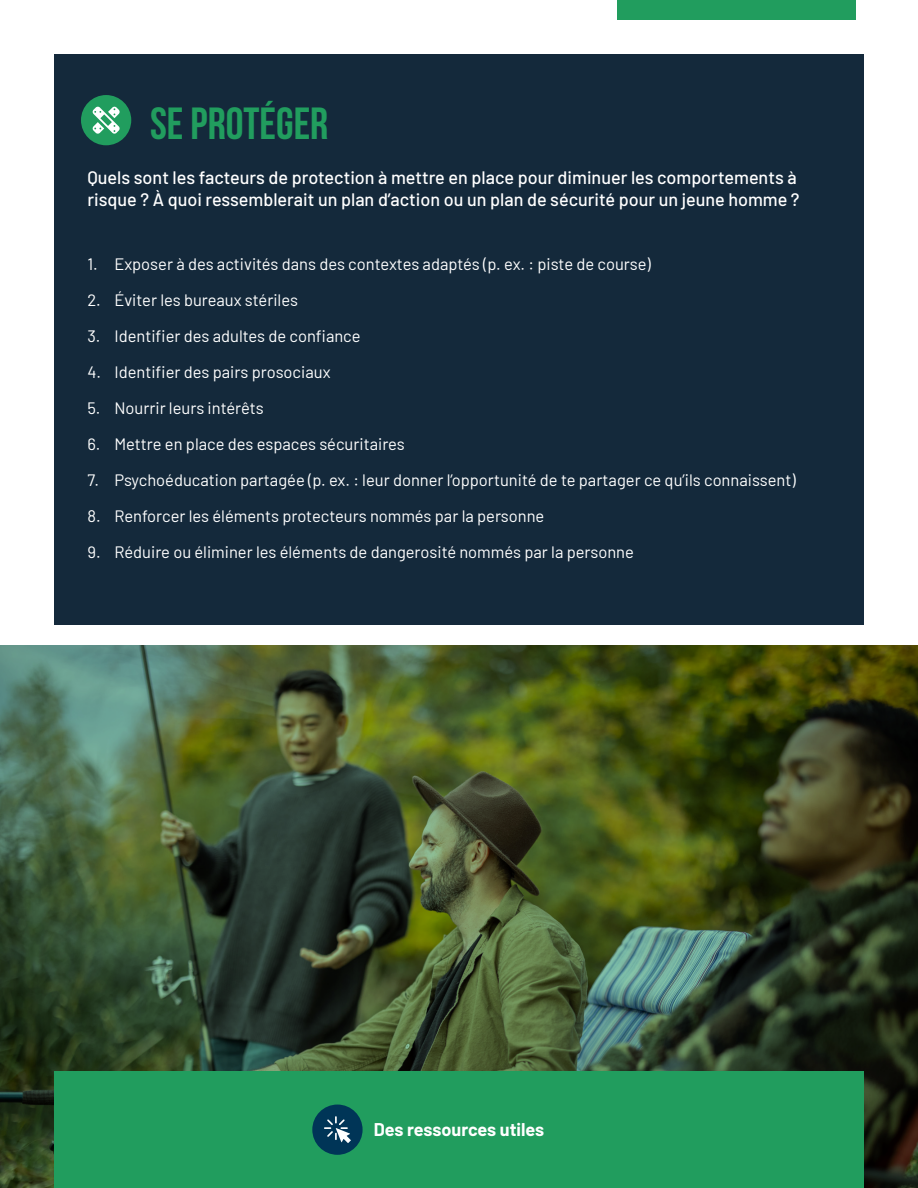
<style>
.page{position:relative;width:918px;height:1188px;background:#fff}
.page>*{position:absolute;margin:0;border:0;box-sizing:border-box;transform-origin:0 0}
.t1{font:700 45px "Bebas Neue";color:#219d5e}
.t2{font:500 18px/21.6px "Barlow";color:#fff}
.t3{font:700 18px "Barlow";letter-spacing:-.005em;color:#fff}
.t4{font:16.5px "Barlow";color:#fff}
</style>
<div class="page">
<div style="left:54px;top:54px;width:810px;height:570px;background:#14293b"></div>
<img style="left:0;top:646px;width:918px;height:542px">
<div style="left:617px;top:0;width:238px;height:19px;background:#219d5e"></div>
<div style="left:81px;top:95px;width:50px;height:50px;background:#219d5e;border-radius:50%"></div>
<svg style="left:92px;top:106px;width:28px;height:28px"></svg>
<div style="left:54px;top:1071px;width:810px;height:117px;background:#219d5e"></div>
<div style="left:312px;top:1105px;width:51px;height:50px;background:#003557;border-radius:50%"></div>
<svg style="left:324px;top:1116px;width:27px;height:27px"></svg>
<h1 class="t1" style="left:150px;top:99px;width:180px">SE PROTÉGER</h1>
<p class="t2" style="left:87px;top:166px;width:714px">Quels sont les facteurs de protection à mettre en place pour diminuer les comportements à risque ? À quoi ressemblerait un plan d’action ou un plan de sécurité pour un jeune homme ?</p>
<p class="t4" style="left:87px;top:253px;width:565px">1. Exposer à des activités dans des contextes adaptés (p. ex. : piste de course)</p>
<p class="t4" style="left:87px;top:289px;width:212px">2. Éviter les bureaux stériles</p>
<p class="t4" style="left:87px;top:325px;width:275px">3. Identifier des adultes de confiance</p>
<p class="t4" style="left:87px;top:361px;width:245px">4. Identifier des pairs prosociaux</p>
<p class="t4" style="left:87px;top:397px;width:178px">5. Nourrir leurs intérêts</p>
<p class="t4" style="left:87px;top:433px;width:319px">6. Mettre en place des espaces sécuritaires</p>
<p class="t4" style="left:87px;top:469px;width:710px">7. Psychoéducation partagée (p. ex. : leur donner l’opportunité de te partager ce qu’ils connaissent)</p>
<p class="t4" style="left:87px;top:505px;width:458px">8. Renforcer les éléments protecteurs nommés par la personne</p>
<p class="t4" style="left:87px;top:541px;width:548px">9. Réduire ou éliminer les éléments de dangerosité nommés par la personne</p>
<p class="t3" style="left:374px;top:1116px;width:172px">Des ressources utiles</p>
</div>
